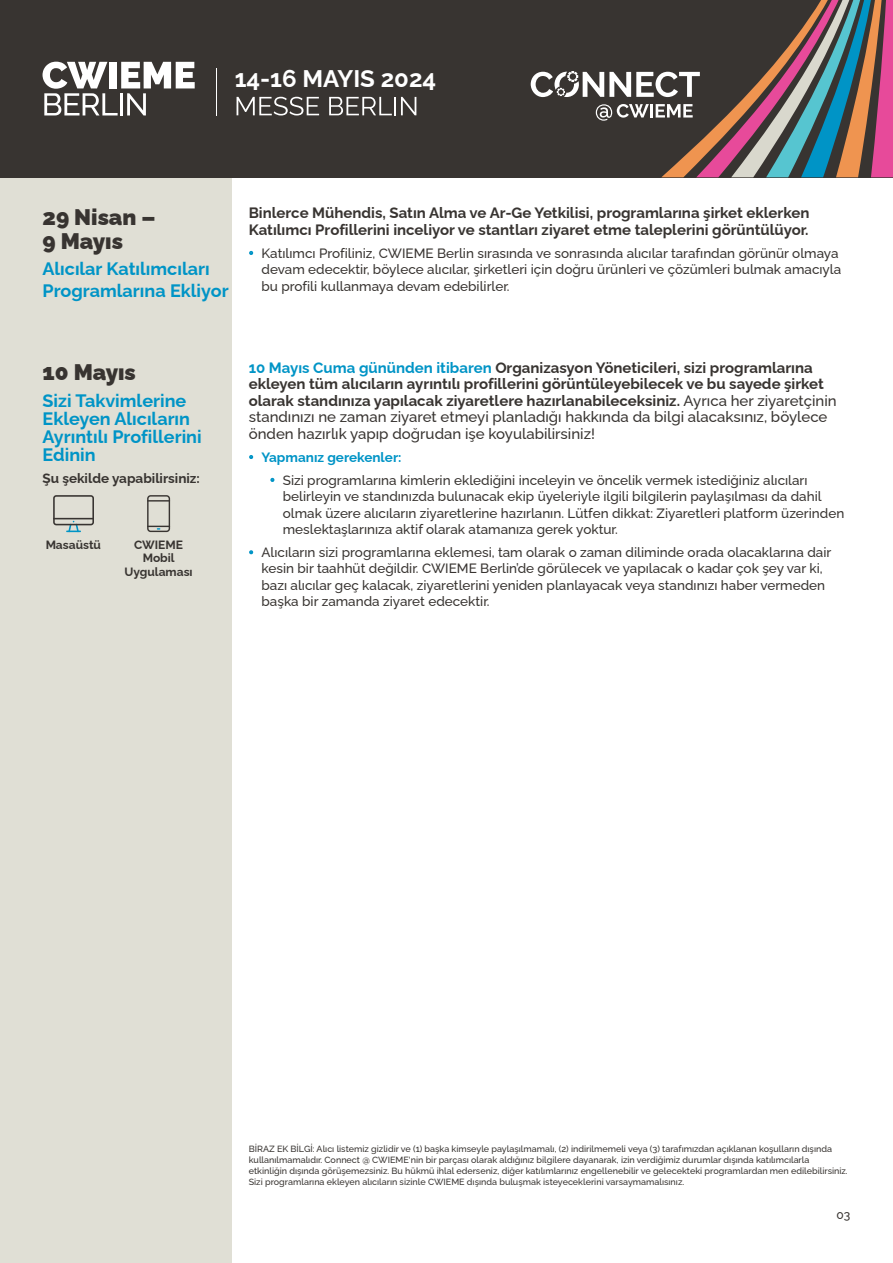
<style>
.page{position:relative;width:893px;height:1263px;background:#fff}
.page>*{position:absolute;margin:0;border:0;box-sizing:border-box;transform-origin:0 0}
.t1{font:700 24px "Raleway";color:#fff}
.t2{font:900 22.5px/24px "Raleway";color:#383431}
.t3{font:700 18px/18px "Raleway";color:#0094c6}
.t4{font:700 15px/16.5px "Raleway";color:#383431}
.t5{font:500 13.5px/16.5px "Raleway";color:#383431}
.t6{font:700 13.5px "Raleway";color:#383431}
.t7{font:700 13.5px "Raleway";color:#0094c6}
.t8{font:700 12px/13.5px "Raleway";color:#383431;text-align:center}
.t9{font:500 12px "Raleway";color:#383431}
.t10{font:500 9px/10.8px "Raleway";color:#383431}
.s1{color:#0094c6}
.s2{font-weight:500}
</style>
<div class="page">
<div style="left:0;top:123px;width:232px;height:1140px;background:#e0dfd5"></div>
<div style="left:0;top:0;width:893px;height:177px;background:#383431"></div>
<svg style="left:531px;top:0;width:362px;height:177px"></svg>
<svg style="left:43px;top:62px;width:152px;height:53px"></svg>
<hr style="left:216px;top:68px;width:1px;height:47px;background:#fff">
<svg style="left:237px;top:97px;width:82px;height:18px"></svg>
<svg style="left:329px;top:97px;width:87px;height:18px"></svg>
<svg style="left:53px;top:495px;width:41px;height:37px"></svg>
<svg style="left:147px;top:495px;width:23px;height:37px"></svg>
<h1 class="t1" style="left:235px;top:60px;width:203px">14-16 MAYIS 2024</h1>
<h2 class="t2" style="left:43px;top:203px;width:115px">29 Nisan –<br>9 Mayıs</h2>
<h3 class="t3" style="left:43px;top:256px;width:188px;line-height:21.6px">Alıcılar Katılımcıları<br>Programlarına Ekliyor</h3>
<p class="t4" style="left:249px;top:203px;width:562px">Binlerce Mühendis, Satın Alma ve Ar-Ge Yetkilisi, programlarına şirket eklerken<br>Katılımcı Profillerini inceliyor ve stantları ziyaret etme taleplerini görüntülüyor.</p>
<p class="t5" style="left:261px;top:243px;width:581px;text-indent:-13px"><span class="s1">•</span> Katılımcı Profiliniz, CWIEME Berlin sırasında ve sonrasında alıcılar tarafından görünür olmaya devam edecektir, böylece alıcılar, şirketleri için doğru ürünleri ve çözümleri bulmak amacıyla bu profili kullanmaya devam edebilirler.</p>
<h2 class="t2" style="left:43px;top:358px;width:95px">10 Mayıs</h2>
<h3 class="t3" style="left:43px;top:390px;width:161px">Sizi Takvimlerine<br>Ekleyen Alıcıların<br>Ayrıntılı Profillerini<br>Edinin</h3>
<p class="t6" style="left:43px;top:468px;width:159px">Şu şekilde yapabilirsiniz:</p>
<p class="t8" style="left:46px;top:537px;width:57px">Masaüstü</p>
<p class="t8" style="left:125px;top:537px;width:70px">CWIEME<br>Mobil<br>Uygulaması</p>
<p class="t4" style="left:249px;top:358px;width:589px"><span class="s1">10 Mayıs Cuma gününden itibaren</span> Organizasyon Yöneticileri, sizi programlarına ekleyen tüm alıcıların ayrıntılı profillerini görüntüleyebilecek ve bu sayede şirket olarak standınıza yapılacak ziyaretlere hazırlanabileceksiniz. <span class="s2">Ayrıca her ziyaretçinin standınızı ne zaman ziyaret etmeyi planladığı hakkında da bilgi alacaksınız, böylece önden hazırlık yapıp doğrudan işe koyulabilirsiniz!</span></p>
<p class="t7" style="left:249px;top:446px;width:154px"><span class="s2">•</span> Yapmanız gerekenler:</p>
<p class="t5" style="left:283px;top:470px;width:563px;text-indent:-13px"><span class="s1">•</span> Sizi programlarına kimlerin eklediğini inceleyin ve öncelik vermek istediğiniz alıcıları belirleyin ve standınızda bulunacak ekip üyeleriyle ilgili bilgilerin paylaşılması da dahil olmak üzere alıcıların ziyaretlerine hazırlanın. Lütfen dikkat: Ziyaretleri platform üzerinden meslektaşlarınıza aktif olarak atamanıza gerek yoktur.</p>
<p class="t5" style="left:261px;top:542px;width:571px;text-indent:-13px"><span class="s1">•</span> Alıcıların sizi programlarına eklemesi, tam olarak o zaman diliminde orada olacaklarına dair kesin bir taahhüt değildir. CWIEME Berlin’de görülecek ve yapılacak o kadar çok şey var ki, bazı alıcılar geç kalacak, ziyaretlerini yeniden planlayacak veya standınızı haber vermeden başka bir zamanda ziyaret edecektir.</p>
<p class="t10" style="left:249px;top:1143px;width:600px">BİRAZ EK BİLGİ: Alıcı listemiz gizlidir ve (1) başka kimseyle paylaşılmamalı, (2) indirilmemeli veya (3) tarafımızdan açıklanan koşulların dışında kullanılmamalıdır. Connect @ CWIEME'nin bir parçası olarak aldığınız bilgilere dayanarak, izin verdiğimiz durumlar dışında katılımcılarla etkinliğin dışında görüşemezsiniz. Bu hükmü ihlal ederseniz, diğer katılımlarınız engellenebilir ve gelecekteki programlardan men edilebilirsiniz.<br>Sizi programlarına ekleyen alıcıların sizinle CWIEME dışında buluşmak isteyeceklerini varsaymamalısınız.</p>
<p class="t9" style="left:837px;top:1205px;width:15px">03</p>
</div>
